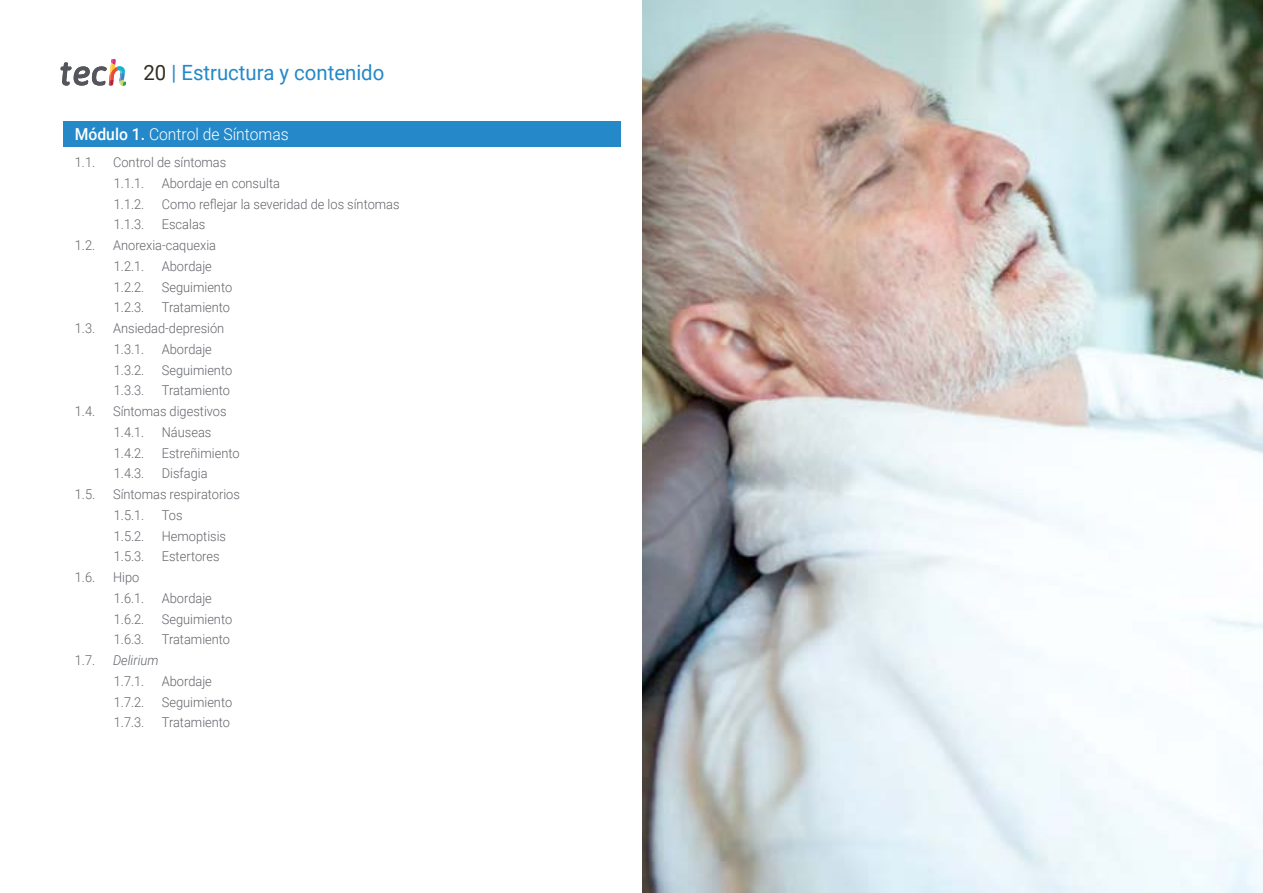
<style>
.page{position:relative;width:1263px;height:893px;background:#fff}
.page>*{position:absolute;margin:0;border:0;box-sizing:border-box;transform-origin:0 0}
.t1{font:21px "Roboto";color:#2488c9}
.t2{font:300 16.5px "Roboto";color:#fff;scale:.95 1}
.t3{font:300 13.5px/20.7px "Roboto";color:#61646a;scale:.95 1}
.t4{font:italic 300 13.5px "Roboto";color:#61646a;scale:.95 1}
.s1{color:#312e20}
.s2{font-weight:500}
</style>
<div class="page">
<div style="left:64px;top:121px;width:557px;height:25px;background:#2488c9"></div>
<img style="left:642px;top:0;width:621px;height:893px">
<svg style="left:61px;top:59px;width:65px;height:27px"></svg>
<h1 class="t1" style="left:144px;top:57px;width:242px"><span class="s1">20</span> | Estructura y contenido</h1>
<p class="t2" style="left:75px;top:123px;width:227px"><span class="s2">Módulo 1.</span> Control de Síntomas</p>
<p class="t3" style="left:75px;top:151px;width:23px">1.1.</p>
<p class="t3" style="left:113px;top:151px;width:121px">Control de síntomas<br>1.1.1.</p>
<p class="t3" style="left:162px;top:172px;width:126px">Abordaje en consulta</p>
<p class="t3" style="left:114px;top:193px;width:34px">1.1.2.</p>
<p class="t3" style="left:162px;top:193px;width:252px">Como reflejar la severidad de los síntomas</p>
<p class="t3" style="left:114px;top:214px;width:34px">1.1.3.</p>
<p class="t3" style="left:162px;top:214px;width:47px">Escalas</p>
<p class="t3" style="left:75px;top:234px;width:23px">1.2.</p>
<p class="t3" style="left:113px;top:234px;width:110px">Anorexia-caquexia<br>1.2.1.</p>
<p class="t3" style="left:162px;top:255px;width:54px">Abordaje</p>
<p class="t3" style="left:114px;top:276px;width:34px">1.2.2.</p>
<p class="t3" style="left:162px;top:276px;width:76px">Seguimiento</p>
<p class="t3" style="left:114px;top:297px;width:34px">1.2.3.</p>
<p class="t3" style="left:162px;top:297px;width:73px">Tratamiento</p>
<p class="t3" style="left:75px;top:317px;width:23px">1.3.</p>
<p class="t3" style="left:113px;top:317px;width:118px">Ansiedad-depresión<br>1.3.1.</p>
<p class="t3" style="left:162px;top:338px;width:54px">Abordaje</p>
<p class="t3" style="left:114px;top:359px;width:34px">1.3.2.</p>
<p class="t3" style="left:162px;top:359px;width:76px">Seguimiento</p>
<p class="t3" style="left:114px;top:380px;width:34px">1.3.3.</p>
<p class="t3" style="left:162px;top:380px;width:73px">Tratamiento</p>
<p class="t3" style="left:75px;top:400px;width:23px">1.4.</p>
<p class="t3" style="left:113px;top:400px;width:121px">Síntomas digestivos<br>1.4.1.</p>
<p class="t3" style="left:162px;top:421px;width:54px">Náuseas</p>
<p class="t3" style="left:114px;top:442px;width:34px">1.4.2.</p>
<p class="t3" style="left:162px;top:442px;width:83px">Estreñimiento</p>
<p class="t3" style="left:114px;top:463px;width:34px">1.4.3.</p>
<p class="t3" style="left:162px;top:463px;width:50px">Disfagia</p>
<p class="t3" style="left:75px;top:483px;width:23px">1.5.</p>
<p class="t3" style="left:113px;top:483px;width:135px">Síntomas respiratorios<br>1.5.1.</p>
<p class="t3" style="left:162px;top:504px;width:23px">Tos</p>
<p class="t3" style="left:114px;top:525px;width:34px">1.5.2.</p>
<p class="t3" style="left:162px;top:525px;width:69px">Hemoptisis</p>
<p class="t3" style="left:114px;top:546px;width:34px">1.5.3.</p>
<p class="t3" style="left:162px;top:546px;width:62px">Estertores</p>
<p class="t3" style="left:75px;top:566px;width:23px">1.6.</p>
<p class="t3" style="left:113px;top:566px;width:34px">Hipo<br>1.6.1.</p>
<p class="t3" style="left:162px;top:587px;width:54px">Abordaje</p>
<p class="t3" style="left:114px;top:608px;width:34px">1.6.2.</p>
<p class="t3" style="left:162px;top:608px;width:76px">Seguimiento</p>
<p class="t3" style="left:114px;top:629px;width:34px">1.6.3.</p>
<p class="t3" style="left:162px;top:629px;width:73px">Tratamiento</p>
<p class="t3" style="left:75px;top:649px;width:23px">1.7.</p>
<p class="t4" style="left:113px;top:651px;width:49px">Delirium</p>
<p class="t3" style="left:114px;top:670px;width:34px">1.7.1.</p>
<p class="t3" style="left:162px;top:670px;width:54px">Abordaje</p>
<p class="t3" style="left:114px;top:691px;width:34px">1.7.2.</p>
<p class="t3" style="left:162px;top:691px;width:76px">Seguimiento</p>
<p class="t3" style="left:114px;top:712px;width:34px">1.7.3.</p>
<p class="t3" style="left:162px;top:712px;width:73px">Tratamiento</p>
</div>
